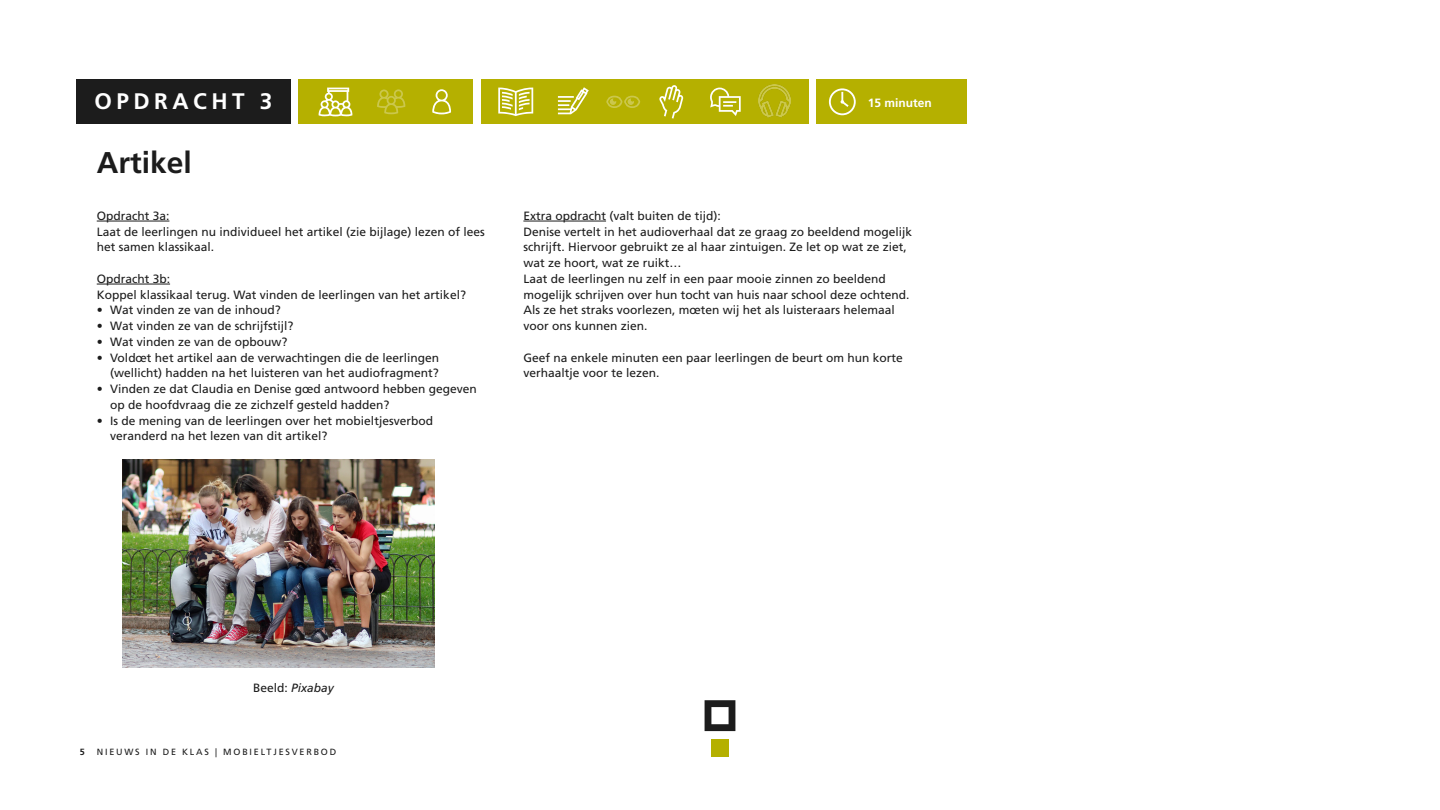
<style>
.page{position:relative;width:1440px;height:810px;background:#fff}
.page>*{position:absolute;margin:0;border:0;box-sizing:border-box;transform-origin:0 0}
.Titel_docentpagina{font:700 30px "Frutiger LT Pro";color:#1c1c1c}
.t1{font:700 22.5px "Frutiger LT Pro";letter-spacing:.2em;color:#fff}
.Broodtekst_zwart{font:12px/15.8px "Frutiger LT Pro";color:#1c1c1c}
.Broodtekst_zwart-2{font:italic 12px "Frutiger LT Pro";color:#1c1c1c}
.Broodtekst_wit_Bold{font:700 12px "Frutiger LT Pro";color:#fff}
.Bronvermelding{font:9px "Frutiger LT Pro";letter-spacing:.2em;color:#1c1c1c}
.Bronvermelding-2{font:700 9px "Frutiger LT Pro";color:#1c1c1c}
.s1{font-style:normal}
</style>
<div class="page">
<div style="left:298px;top:80px;width:175px;height:44px;background:#b5b000"></div>
<div style="left:481px;top:80px;width:327px;height:44px;background:#b5b000"></div>
<div style="left:816px;top:80px;width:151px;height:44px;background:#b5b000"></div>
<svg style="left:829px;top:88px;width:27px;height:27px"></svg>
<hr style="left:97px;top:221px;width:72px;height:1px;background:#1c1c1c">
<hr style="left:97px;top:284px;width:73px;height:1px;background:#1c1c1c">
<svg style="left:319px;top:88px;width:33px;height:28px"></svg>
<svg style="left:377px;top:89px;width:28px;height:25px"></svg>
<svg style="left:432px;top:89px;width:19px;height:25px"></svg>
<svg style="left:498px;top:88px;width:35px;height:28px"></svg>
<svg style="left:558px;top:87px;width:31px;height:27px"></svg>
<svg style="left:606px;top:96px;width:34px;height:12px"></svg>
<svg style="left:659px;top:85px;width:25px;height:34px"></svg>
<svg style="left:710px;top:88px;width:31px;height:28px"></svg>
<div style="left:76px;top:80px;width:215px;height:44px;background:#1c1c1c"></div>
<div style="left:711px;top:740px;width:18px;height:17px;background:#b5b000"></div>
<svg style="left:705px;top:700px;width:30px;height:31px"></svg>
<img style="left:759px;top:84px;width:32px;height:33px">
<hr style="left:523px;top:221px;width:83px;height:1px;background:#1c1c1c">
<img style="left:123px;top:460px;width:312px;height:207px">
<p class="t1" style="left:94px;top:87px;width:180px">OPDRACHT 3</p>
<p class="Titel_docentpagina" style="left:97px;top:145px;width:97px">Artikel</p>
<p class="Broodtekst_zwart" style="left:97px;top:208px;width:74px">Opdracht 3a:</p>
<p class="Broodtekst_zwart" style="left:97px;top:224px;width:390px">Laat de leerlingen nu individueel het artikel (zie bijlage) lezen of lees het samen klassikaal.</p>
<p class="Broodtekst_zwart" style="left:97px;top:271px;width:75px">Opdracht 3b:</p>
<p class="Broodtekst_zwart" style="left:97px;top:287px;width:371px">Koppel klassikaal terug. Wat vinden de leerlingen van het artikel?</p>
<p class="Broodtekst_zwart" style="left:97px;top:302px;width:185px">• Wat vinden ze van de inhoud?</p>
<p class="Broodtekst_zwart" style="left:97px;top:318px;width:198px">• Wat vinden ze van de schrijfstijl?</p>
<p class="Broodtekst_zwart" style="left:97px;top:334px;width:192px">• Wat vinden ze van de opbouw?</p>
<p class="Broodtekst_zwart" style="left:97px;top:350px;width:344px;text-align:right">• Voldoet het artikel aan de verwachtingen die de leerlingen (wellicht) hadden na het luisteren van het audiofragment?</p>
<p class="Broodtekst_zwart" style="left:110px;top:381px;width:368px;text-indent:-14px">• Vinden ze dat Claudia en Denise goed antwoord hebben gegeven op de hoofdvraag die ze zichzelf gesteld hadden?</p>
<p class="Broodtekst_zwart" style="left:110px;top:413px;width:324px;text-indent:-14px">• Is de mening van de leerlingen over het mobieltjesverbod veranderd na het lezen van dit artikel?</p>
<p class="Broodtekst_wit_Bold" style="left:868px;top:96px;width:66px">15 minuten</p>
<p class="Broodtekst_zwart" style="left:523px;top:208px;width:199px">Extra opdracht (valt buiten de tijd):</p>
<p class="Broodtekst_zwart" style="left:523px;top:224px;width:390px">Denise vertelt in het audioverhaal dat ze graag zo beeldend mogelijk schrijft. Hiervoor gebruikt ze al haar zintuigen. Ze let op wat ze ziet, wat ze hoort, wat ze ruikt…</p>
<p class="Broodtekst_zwart" style="left:523px;top:271px;width:388px">Laat de leerlingen nu zelf in een paar mooie zinnen zo beeldend mogelijk schrijven over hun tocht van huis naar school deze ochtend.<br>Als ze het straks voorlezen, moeten wij het als luisteraars helemaal voor ons kunnen zien.</p>
<p class="Broodtekst_zwart" style="left:523px;top:350px;width:381px">Geef na enkele minuten een paar leerlingen de beurt om hun korte verhaaltje voor te lezen.</p>
<p class="Broodtekst_zwart-2" style="left:253px;top:681px;width:82px"><span class="s1">Beeld:</span> Pixabay</p>
<p class="Bronvermelding-2" style="left:80px;top:746px;width:7px">5</p>
<p class="Bronvermelding" style="left:97px;top:746px;width:241px">NIEUWS IN DE KLAS | MOBIELTJESVERBOD</p>
</div>
